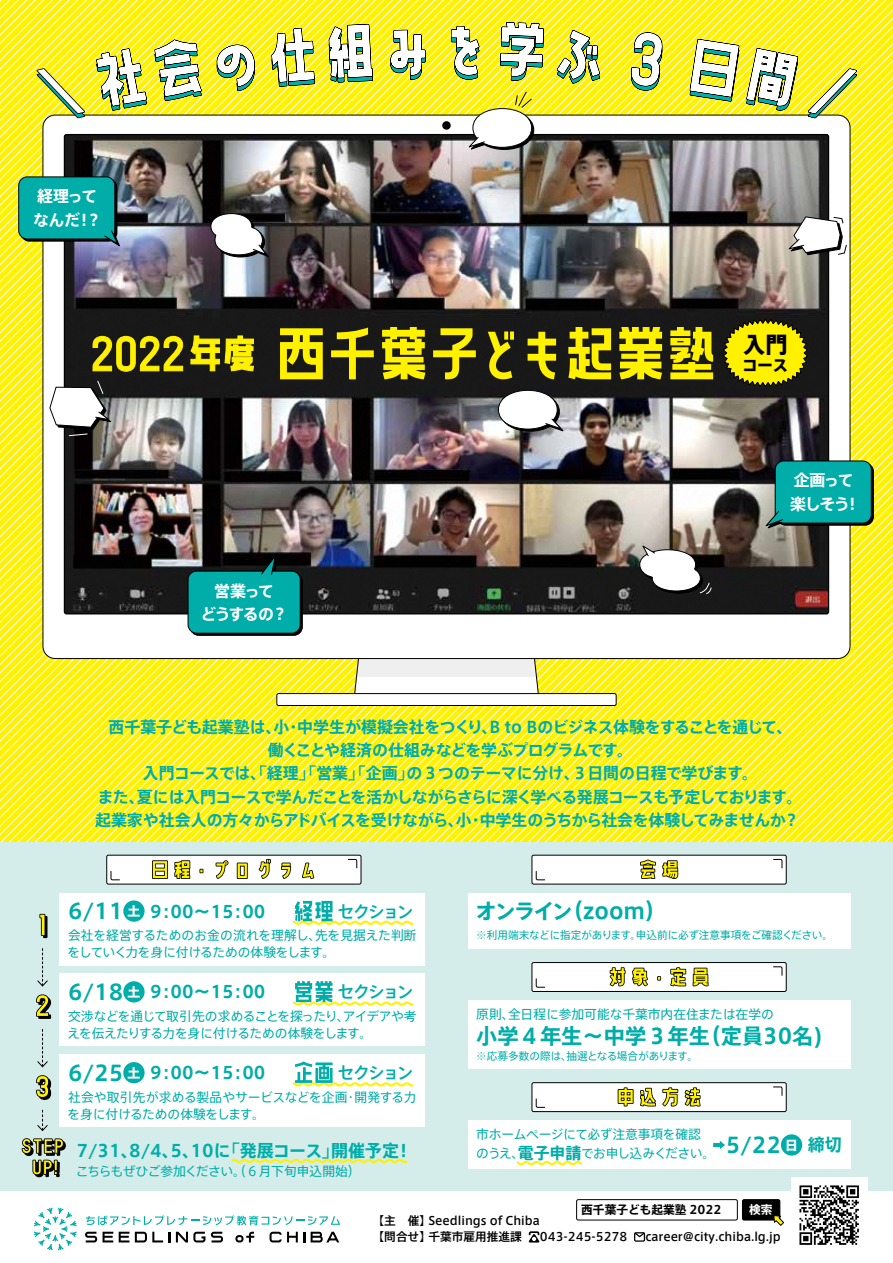
<style>
.page{position:relative;width:893px;height:1263px;background:#fff}
.page>*{position:absolute;margin:0;border:0;box-sizing:border-box;transform-origin:0 0}
.t1{font:800 22.35px "Axis Std";color:#000}
.t2{font:700 21.3px "Axis Std";color:#00ada9}
.t3{font:700 16.95px "Axis Std";color:#00ada9}
.t4{font:500 16.95px "Axis Std";letter-spacing:-.15em;color:#00ada9}
.t5{font:700 16.95px "Axis Std";letter-spacing:-.02em;color:#00ada9}
.t6{font:700 15.9px "Axis Std";letter-spacing:-.03em;color:#00ada9}
.t7{font:700 15.9px "Axis Std";letter-spacing:-.05em;color:#00ada9}
.t8{font:700 15.9px/23.4px "Axis Std";letter-spacing:-.1em;color:#fff}
.t9{font:700 15.9px "Axis Std";letter-spacing:-.055em;color:#00ada9}
.t10{font:700 15.9px "Axis Std";color:#00ada9}
.t11{font:800 15.9px "Axis Std";color:#000}
.t12{font:12.75px/17px "Axis Std";letter-spacing:-.015em;color:#00ada9}
.t13{font:12.75px "Axis Std";letter-spacing:-.05em;color:#00ada9}
.t14{font:12.75px/17px "Axis Std";letter-spacing:-.04em;color:#00ada9}
.t15{font:12.75px "Axis Std";letter-spacing:-.06em;color:#00ada9}
.t16{font:800 12.75px "Axis Std";color:#fff}
.t17{font:500 11.7px "Axis Std";color:#000}
.t18{font:700 11.7px "Axis Std";color:#000}
.t19{font:700 11.7px "Axis Std";color:#fff}
.t20{font:10.65px "Axis Std";letter-spacing:-.01em;color:#00ada9}
.t21{font:10.65px "Axis Std";letter-spacing:-.06em;color:#00ada9}
.s1{font-weight:700;font-size:15.9px}
</style>
<div class="page">
<div style="left:0;top:0;width:893px;height:1191px;background:#d4ecea"></div>
<div style="left:791px;top:1177px;width:76px;height:76px;background:#fff"></div>
<svg style="left:799px;top:1185px;width:60px;height:60px"></svg>
<svg style="left:232px;top:1158px;width:175px;height:6px"></svg>
<div style="left:60px;top:893px;width:365px;height:72px;background:#fff"></div>
<div style="left:123px;top:900px;width:22px;height:22px;background:#00ada9;border-radius:50%"></div>
<div style="left:468px;top:893px;width:382px;height:55px;background:#fff"></div>
<div style="left:60px;top:974px;width:365px;height:72px;background:#fff"></div>
<div style="left:123px;top:981px;width:22px;height:21px;background:#00ada9;border-radius:50%"></div>
<div style="left:60px;top:1054px;width:365px;height:73px;background:#fff"></div>
<div style="left:123px;top:1062px;width:22px;height:21px;background:#00ada9;border-radius:50%"></div>
<svg style="left:37px;top:948px;width:11px;height:39px"></svg>
<svg style="left:37px;top:1029px;width:11px;height:39px"></svg>
<div style="left:468px;top:1000px;width:382px;height:68px;background:#fff"></div>
<svg style="left:528px;top:1231px;width:12px;height:11px"></svg>
<div style="left:634px;top:1232px;width:11px;height:10px;border:1px solid #000"></div>
<svg style="left:634px;top:1232px;width:12px;height:6px"></svg>
<svg style="left:34px;top:1208px;width:43px;height:42px"></svg>
<svg style="left:103px;top:1232px;width:10px;height:10px"></svg>
<svg style="left:119px;top:1232px;width:10px;height:10px"></svg>
<svg style="left:85px;top:1232px;width:12px;height:10px"></svg>
<svg style="left:135px;top:1232px;width:88px;height:10px"></svg>
<svg style="left:311px;top:1232px;width:28px;height:10px"></svg>
<svg style="left:270px;top:1232px;width:35px;height:10px"></svg>
<svg style="left:235px;top:1232px;width:19px;height:10px"></svg>
<svg style="left:86px;top:1215px;width:254px;height:10px"></svg>
<div style="left:468px;top:1120px;width:382px;height:49px;background:#fff"></div>
<div style="left:781px;top:1134px;width:21px;height:21px;background:#00ada9;border-radius:50%"></div>
<svg style="left:713px;top:1141px;width:12px;height:8px"></svg>
<div style="left:576px;top:1199px;width:162px;height:21px;border:1px solid #000;border-radius:2px"></div>
<div style="left:742px;top:1199px;width:38px;height:21px;background:#000;border-radius:2px"></div>
<div style="left:742px;top:1199px;width:38px;height:21px;border:1px solid #000;border-radius:2px"></div>
<svg style="left:773px;top:1214px;width:11px;height:12px"></svg>
<svg style="left:293px;top:901px;width:119px;height:24px"></svg>
<svg style="left:293px;top:981px;width:119px;height:25px"></svg>
<svg style="left:293px;top:1061px;width:119px;height:26px"></svg>
<svg style="left:517px;top:1160px;width:64px;height:6px"></svg>
<svg style="left:722px;top:0;width:171px;height:842px;background:#bbbb56"></svg>
<svg style="left:713px;top:23px;width:143px;height:90px;background:#e4e258"></svg>
<img style="left:0;top:0;width:713px;height:842px">
<div style="left:107px;top:855px;width:254px;height:29px;background:#fff;border-radius:2px"></div>
<svg style="left:110px;top:871px;width:10px;height:10px"></svg>
<svg style="left:347px;top:858px;width:11px;height:11px"></svg>
<div style="left:106px;top:855px;width:255px;height:29px;border:1px solid #000;border-radius:2px"></div>
<svg style="left:152px;top:859px;width:163px;height:20px"></svg>
<div style="left:532px;top:855px;width:254px;height:29px;background:#fff;border-radius:2px"></div>
<svg style="left:535px;top:871px;width:11px;height:10px"></svg>
<svg style="left:773px;top:858px;width:10px;height:11px"></svg>
<div style="left:531px;top:855px;width:256px;height:29px;border:1px solid #000;border-radius:2px"></div>
<svg style="left:640px;top:859px;width:39px;height:20px"></svg>
<div style="left:532px;top:962px;width:254px;height:29px;background:#fff;border-radius:2px"></div>
<svg style="left:535px;top:978px;width:11px;height:10px"></svg>
<svg style="left:773px;top:966px;width:10px;height:10px"></svg>
<div style="left:531px;top:962px;width:256px;height:30px;border:1px solid #000;border-radius:2px"></div>
<svg style="left:609px;top:967px;width:100px;height:20px"></svg>
<div style="left:532px;top:1083px;width:254px;height:28px;background:#fff;border-radius:2px"></div>
<svg style="left:535px;top:1098px;width:11px;height:10px"></svg>
<svg style="left:773px;top:1086px;width:10px;height:10px"></svg>
<div style="left:531px;top:1082px;width:256px;height:30px;border:1px solid #000;border-radius:2px"></div>
<svg style="left:617px;top:1087px;width:84px;height:20px"></svg>
<svg style="left:39px;top:913px;width:9px;height:26px"></svg>
<svg style="left:36px;top:994px;width:16px;height:25px"></svg>
<svg style="left:36px;top:1075px;width:16px;height:25px"></svg>
<svg style="left:21px;top:1110px;width:45px;height:68px"></svg>
<p class="t8" style="left:33px;top:184px;width:70px">経理ってなんだ ?</p>
<p class="t8" style="left:76px;top:207px;width:17px">!</p>
<p class="t8" style="left:272px;top:578px;width:17px;text-indent:-58px">営業って?</p>
<p class="t8" style="left:200px;top:601px;width:75px">どうするの</p>
<h1 class="t1" style="left:743px;top:327px;width:46px">入門</h1>
<p class="t11" style="left:742px;top:352px;width:48px">コース</p>
<p class="t8" style="left:844px;top:468px;width:17px;text-indent:-51px">企画って!</p>
<p class="t8" style="left:790px;top:491px;width:61px">楽しそう</p>
<p class="t6" style="left:297px;top:714px;width:497px">中学生が模擬会社をつくり B、 to Bのビジネス体験をすることを通じて、</p>
<p class="t10" style="left:108px;top:714px;width:182px">西千葉子ども起業塾は小、</p>
<p class="t9" style="left:268px;top:738px;width:367px">働くことや経済の仕組みなどを学ぶプログラムです。</p>
<p class="t6" style="left:143px;top:761px;width:617px">入門コースでは、「経理」「営業」「企画の」３つのテーマに分け３、日間の日程で学びます。</p>
<p class="t7" style="left:137px;top:785px;width:667px">夏には入門コースで学んだことを活かしながらさらに深く学べる発展コースも予定しております。</p>
<p class="t6" style="left:285px;top:714px;width:17px">・</p>
<p class="t6" style="left:98px;top:785px;width:48px">また、</p>
<p class="t6" style="left:95px;top:808px;width:378px">起業家や社会人の方々からアドバイスを受けながら小、</p>
<p class="t6" style="left:480px;top:808px;width:321px">中学生のうちから社会を体験してみませんか?</p>
<p class="t6" style="left:468px;top:808px;width:17px">・</p>
<h2 class="t2" style="left:68px;top:895px;width:57px">6/11</h2>
<p class="t16" style="left:128px;top:901px;width:14px">土</p>
<h3 class="t3" style="left:150px;top:898px;width:117px">9：00～15：00</h3>
<h3 class="t4" style="left:287px;top:898px;width:128px">　　　セクション</h3>
<p class="t12" style="left:68px;top:926px;width:269px">会社を経営するためのお金の流れを理解し、をしていく力を身に付けるための体験をします。</p>
<p class="t12" style="left:315px;top:926px;width:103px">先を見据えた判断</p>
<h2 class="t2" style="left:68px;top:976px;width:57px">6/18</h2>
<p class="t13" style="left:68px;top:1007px;width:350px">交渉などを通じて取引先の求めることを探ったりアイデアや考</p>
<p class="t14" style="left:68px;top:1007px;width:306px;text-indent:269px">、<br>えを伝えたりする力を身に付けるための体験をします。</p>
<h3 class="t4" style="left:287px;top:1060px;width:128px">　　　セクション</h3>
<h3 class="t4" style="left:287px;top:979px;width:128px">　　　セクション</h3>
<h3 class="t3" style="left:150px;top:979px;width:117px">9：00～15：00</h3>
<p class="t16" style="left:128px;top:982px;width:14px">土</p>
<h2 class="t2" style="left:68px;top:1056px;width:57px">6/25</h2>
<h3 class="t3" style="left:150px;top:1060px;width:117px">9：00～15：00</h3>
<p class="t16" style="left:128px;top:1063px;width:14px">土</p>
<p class="t12" style="left:68px;top:1088px;width:281px">社会や取引先が求める製品やサービスなどを企画を身に付けるための体験をします。</p>
<p class="t12" style="left:354px;top:1088px;width:64px">開発する力</p>
<p class="t12" style="left:345px;top:1088px;width:14px">・</p>
<h3 class="t5" style="left:190px;top:1137px;width:150px">10 「に発展コース」</h3>
<h3 class="t3" style="left:331px;top:1137px;width:70px">開催予定</h3>
<h3 class="t3" style="left:129px;top:1137px;width:71px">8/4 5、、</h3>
<h3 class="t3" style="left:77px;top:1137px;width:63px">7/31、</h3>
<p class="t12" style="left:76px;top:1162px;width:286px">こちらもぜひご参加ください。（６月下旬申込開始(</p>
<h3 class="t3" style="left:395px;top:1137px;width:19px">!</h3>
<h2 class="t2" style="left:562px;top:895px;width:106px">（zoom(</h2>
<h2 class="t2" style="left:476px;top:895px;width:99px">オンライン</h2>
<p class="t20" style="left:476px;top:926px;width:358px">※利用端末などに指定があります申込前に必ず注意事項をご確認ください。</p>
<p class="t20" style="left:630px;top:926px;width:12px">。</p>
<p class="t12" style="left:508px;top:1005px;width:267px">全日程に参加可能な千葉市内在住または在学の</p>
<p class="t12" style="left:476px;top:1005px;width:40px">原則、</p>
<h2 class="t2" style="left:699px;top:1019px;width:125px">（定員30名(</h2>
<h2 class="t2" style="left:476px;top:1019px;width:235px">小学４年生～中学３年生</h2>
<p class="t21" style="left:566px;top:1048px;width:133px">抽選となる場合があります。</p>
<p class="t20" style="left:476px;top:1048px;width:97px">※応募多数の際は、</p>
<p class="t12" style="left:476px;top:1125px;width:226px">市ホームページにて必ず注意事項を確認</p>
<p class="t15" style="left:518px;top:1143px;width:199px"><span class="s1">電子申請</span>でお申し込みください。</p>
<p class="t12" style="left:476px;top:1144px;width:49px">のうえ、</p>
<h2 class="t2" style="left:726px;top:1129px;width:57px">5/22</h2>
<p class="t16" style="left:785px;top:1135px;width:14px">日</p>
<h3 class="t3" style="left:808px;top:1132px;width:36px">締切</h3>
<p class="t17" style="left:373px;top:1212px;width:60px">【主　催】</p>
<p class="t17" style="left:428px;top:1212px;width:113px">Seedlings of Chiba</p>
<p class="t18" style="left:581px;top:1201px;width:142px">西千葉子ども起業塾 2022</p>
<p class="t19" style="left:749px;top:1201px;width:25px">検索</p>
<p class="t17" style="left:373px;top:1228px;width:60px">【問合せ】</p>
<p class="t17" style="left:428px;top:1228px;width:95px">千葉市雇用推進課</p>
<p class="t17" style="left:540px;top:1228px;width:89px">043-245-5278</p>
<p class="t17" style="left:645px;top:1228px;width:137px">career@city.chiba l g. .jp</p>
</div>
